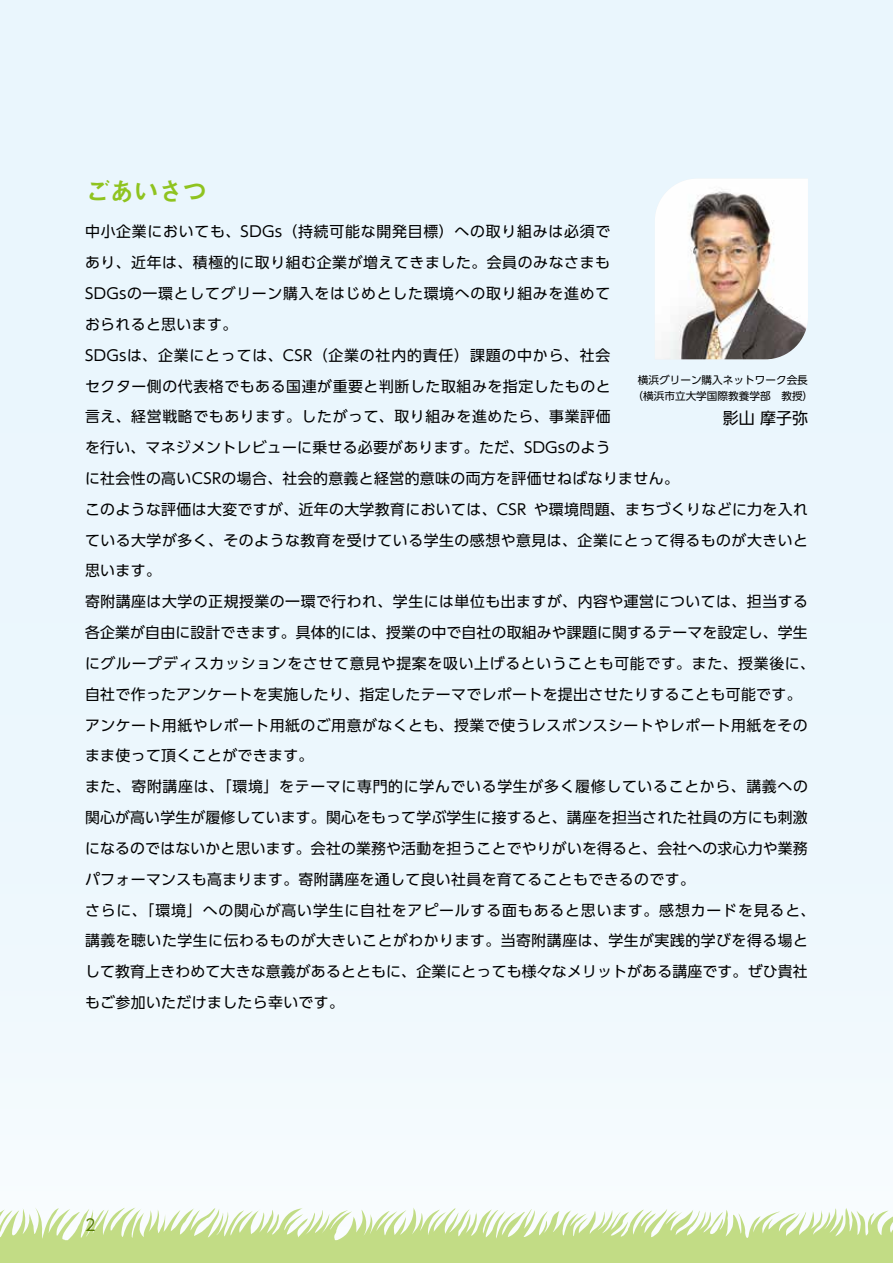
<style>
.page{position:relative;width:893px;height:1263px;background:#ebf6fd}
.page>*{position:absolute;margin:0;border:0;box-sizing:border-box;transform-origin:0 0}
.t1{font:25.5px "Midashi Go Pr 6 MB31";letter-spacing:-.05em;color:#8fc31f}
.t2{font:15.9px "UD Shin Go Pr 6";color:#000}
.t3{font:15.9px "UD Shin Go Pr 6";color:#567b03}
.t4{font:14.85px/30.8px "UD Shin Go Pr 6";letter-spacing:.035em;color:#000}
.t5{font:10.65px/15.9px "UD Shin Go Pr 6";color:#000;text-align:center}
</style>
<div class="page">
<svg style="left:0;top:1204px;width:893px;height:59px;fill:#c2dc85"></svg>
<img style="left:655px;top:179px;width:153px;height:180px">
<h1 class="t1" style="left:85px;top:171px;width:124px">ごあいさつ</h1>
<p class="t4" style="left:85px;top:216px;width:732px">中小企業においても、SDGs（持続可能な開発目標）への取り組みは必須で<br>あり、近年は、積極的に取り組む企業が増えてきました。会員のみなさまも<br>SDGsの一環としてグリーン購入をはじめとした環境への取り組みを進めて<br>おられると思います。<br>SDGsは、企業にとっては、CSR（企業の社内的責任）課題の中から、社会<br>セクター側の代表格でもある国連が重要と判断した取組みを指定したものと<br>言え、経営戦略でもあります。したがって、取り組みを進めたら、事業評価<br>を行い、マネジメントレビューに乗せる必要があります。ただ、SDGsのよう<br>に社会性の高いCSRの場合、社会的意義と経営的意味の両方を評価せねばなりません。<br>このような評価は大変ですが、近年の大学教育においては、CSR や環境問題、まちづくりなどに力を入れている大学が多く、そのような教育を受けている学生の感想や意見は、企業にとって得るものが大きいと思います。<br>寄附講座は大学の正規授業の一環で行われ、学生には単位も出ますが、内容や運営については、担当する各企業が自由に設計できます。具体的には、授業の中で自社の取組みや課題に関するテーマを設定し、学生にグループディスカッションをさせて意見や提案を吸い上げるということも可能です。また、授業後に、自社で作ったアンケートを実施したり、指定したテーマでレポートを提出させたりすることも可能です。アンケート用紙やレポート用紙のご用意がなくとも、授業で使うレスポンスシートやレポート用紙をそのまま使って頂くことができます。<br>また、寄附講座は、「環境」をテーマに専門的に学んでいる学生が多く履修していることから、講義への関心が高い学生が履修しています。関心をもって学ぶ学生に接すると、講座を担当された社員の方にも刺激になるのではないかと思います。会社の業務や活動を担うことでやりがいを得ると、会社への求心力や業務パフォーマンスも高まります。寄附講座を通して良い社員を育てることもできるのです。<br>さらに、「環境」への関心が高い学生に自社をアピールする面もあると思います。感想カードを見ると、講義を聴いた学生に伝わるものが大きいことがわかります。当寄附講座は、学生が実践的学びを得る場として教育上きわめて大きな意義があるとともに、企業にとっても様々なメリットがある講座です。ぜひ貴社もご参加いただけましたら幸いです。</p>
<p class="t5" style="left:632px;top:371px;width:182px">横浜グリーン購入ネットワーク会長（横浜市立大学国際教養学部　教授）</p>
<p class="t2" style="left:723px;top:405px;width:87px">影山 摩子弥</p>
<p class="t3" style="left:85px;top:1212px;width:12px">2</p>
</div>
